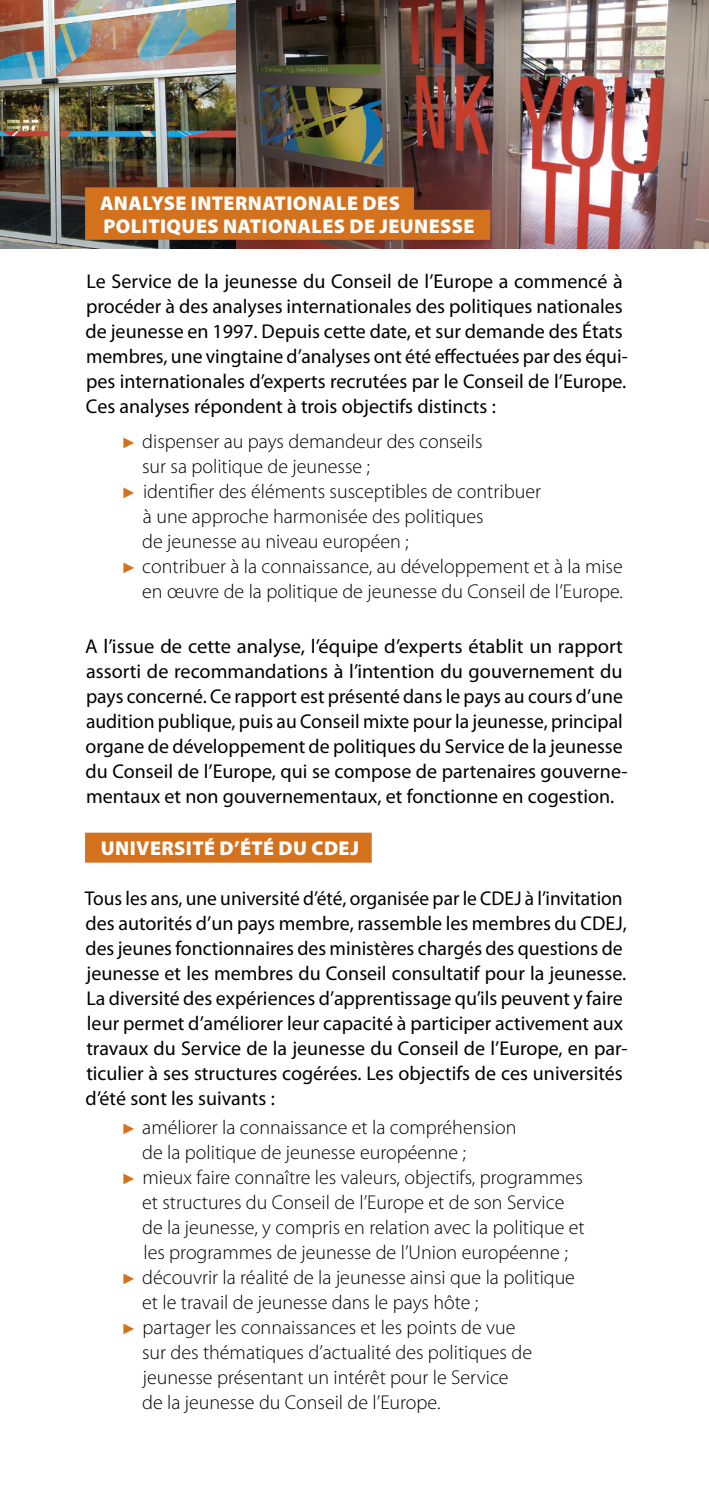
<style>
.page{position:relative;width:709px;height:1489px;background:#fff}
.page>*{position:absolute;margin:0;border:0;box-sizing:border-box;transform-origin:0 0}
._02_Tx_filet_JUSTIFI{font:20px/25px "Myriad Pro";color:#000}
.t1{font:300 20px/25px "Myriad Pro";color:#000}
.TT_01_01_C_-0_FRA{font:900 20px "Myriad Pro";letter-spacing:.02em;color:#fff}
.s1{font-family:"Arial";font-weight:400;font-size:15px;color:#d3711c}
</style>
<div class="page">
<img style="left:0;top:0;width:709px;height:248px">
<div style="left:85px;top:187px;width:329px;height:30px;background:#d3711c"></div>
<div style="left:85px;top:210px;width:405px;height:30px;background:#d3711c"></div>
<div style="left:85px;top:832px;width:287px;height:30px;background:#d3711c"></div>
<p class="TT_01_01_C_-0_FRA" style="left:100px;top:190px;width:301px">ANALYSE INTERNATIONALE DES</p>
<p class="TT_01_01_C_-0_FRA" style="left:103px;top:212px;width:372px">POLITIQUES NATIONALES DE JEUNESSE</p>
<p class="_02_Tx_filet_JUSTIFI" style="left:86px;top:268px;width:543px">Le Service de la jeunesse du Conseil de l’Europe a commencé à procéder à des analyses internationales des politiques nationales de jeunesse en 1997. Depuis cette date, et sur demande des États membres, une vingtaine d’analyses ont été effectuées par des équi&shy;pes internationales d’experts recrutées par le Conseil de l’Europe.<br>Ces analyses répondent à trois objectifs distincts :</p>
<p class="t1" style="left:142px;top:428px;width:342px;text-indent:-21px"><span class="s1">►</span> dispenser au pays demandeur des conseils sur sa politique de jeunesse ;</p>
<p class="t1" style="left:142px;top:478px;width:400px;text-indent:-21px"><span class="s1">►</span> identifier des éléments susceptibles de contribuer à une approche harmonisée des politiques<br>de jeunesse au niveau européen ;</p>
<p class="t1" style="left:121px;top:553px;width:503px;text-align:right"><span class="s1">►</span> contribuer à la connaissance, au développement et à la mise en œuvre de la politique de jeunesse du Conseil de l’Europe.</p>
<p class="_02_Tx_filet_JUSTIFI" style="left:85px;top:633px;width:544px">A l’issue de cette analyse, l’équipe d’experts établit un rapport assorti de recommandations à l’intention du gouvernement du pays concerné. Ce rapport est présenté dans le pays au cours d’une audition publique, puis au Conseil mixte pour la jeunesse, principal organe de développement de politiques du Service de la jeunesse du Conseil de l’Europe, qui se compose de partenaires gouverne&shy;mentaux et non gouvernementaux, et fonctionne en cogestion.</p>
<p class="TT_01_01_C_-0_FRA" style="left:101px;top:835px;width:260px">UNIVERSITÉ D’ÉTÉ DU CDEJ</p>
<p class="_02_Tx_filet_JUSTIFI" style="left:85px;top:885px;width:544px">Tous les ans, une université d’été, organisée par le CDEJ à l’invitation des autorités d’un pays membre, rassemble les membres du CDEJ, des jeunes fonctionnaires des ministères chargés des questions de jeunesse et les membres du Conseil consultatif pour la jeunesse.<br>La diversité des expériences d’apprentissage qu’ils peuvent y faire leur permet d’améliorer leur capacité à participer activement aux travaux du Service de la jeunesse du Conseil de l’Europe, en par&shy;ticulier à ses structures cogérées. Les objectifs de ces universités d’été sont les suivants :</p>
<p class="t1" style="left:142px;top:1114px;width:376px;text-indent:-21px"><span class="s1">►</span> améliorer la connaissance et la compréhension de la politique de jeunesse européenne ;</p>
<p class="t1" style="left:142px;top:1164px;width:444px;text-indent:-21px"><span class="s1">►</span> mieux faire connaître les valeurs, objectifs, programmes et structures du Conseil de l’Europe et de son Service de la jeunesse, y compris en relation avec la politique et les programmes de jeunesse de l’Union européenne ;</p>
<p class="t1" style="left:142px;top:1264px;width:434px;text-indent:-21px"><span class="s1">►</span> découvrir la réalité de la jeunesse ainsi que la politique et le travail de jeunesse dans le pays hôte ;</p>
<p class="t1" style="left:142px;top:1314px;width:391px;text-indent:-21px"><span class="s1">►</span> partager les connaissances et les points de vue sur des thématiques d’actualité des politiques de jeunesse présentant un intérêt pour le Service de la jeunesse du Conseil de l’Europe.</p>
</div>
